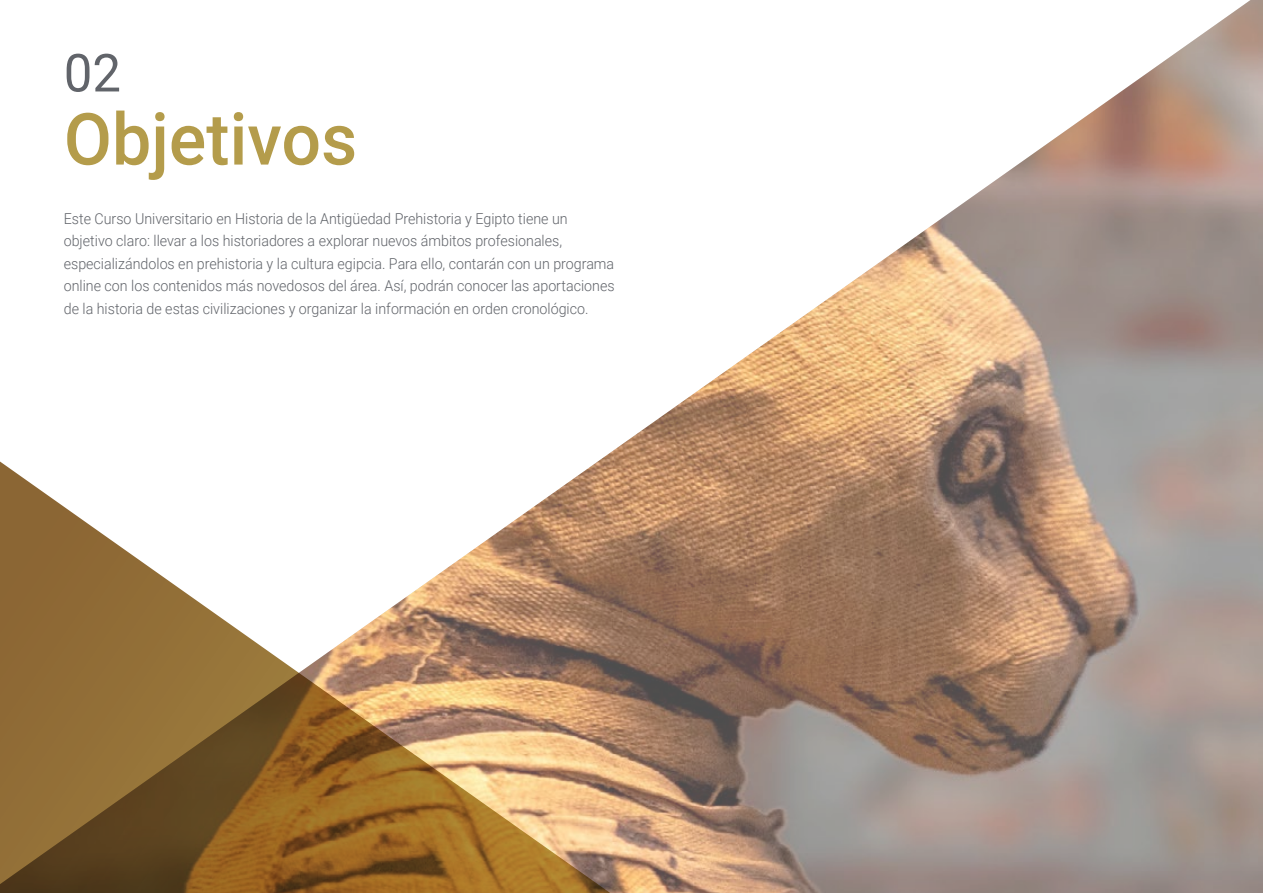
<style>
.page{position:relative;width:1263px;height:893px;background:#fff}
.page>*{position:absolute;margin:0;border:0;box-sizing:border-box;transform-origin:0 0}
.t1{font:500 72px "Roboto";color:#b49c4b}
.t2{font:52.5px "Roboto";color:#61646a}
.t3{font:300 15px/22.5px "Roboto";color:#61646a;scale:.95 1}
</style>
<div class="page">
<img style="left:620px;top:0;width:643px;height:893px">
<svg style="left:0;top:446px;width:640px;height:447px"></svg>
<h2 class="t2" style="left:64px;top:36px;width:59px">02</h2>
<h1 class="t1" style="left:64px;top:89px;width:295px">Objetivos</h1>
<p class="t3" style="left:64px;top:207px;width:581px">Este Curso Universitario en Historia de la Antigüedad Prehistoria y Egipto tiene un objetivo claro: llevar a los historiadores a explorar nuevos ámbitos profesionales, especializándolos en prehistoria y la cultura egipcia. Para ello, contarán con un programa online con los contenidos más novedosos del área. Así, podrán conocer las aportaciones de la historia de estas civilizaciones y organizar la información en orden cronológico.</p>
</div>
